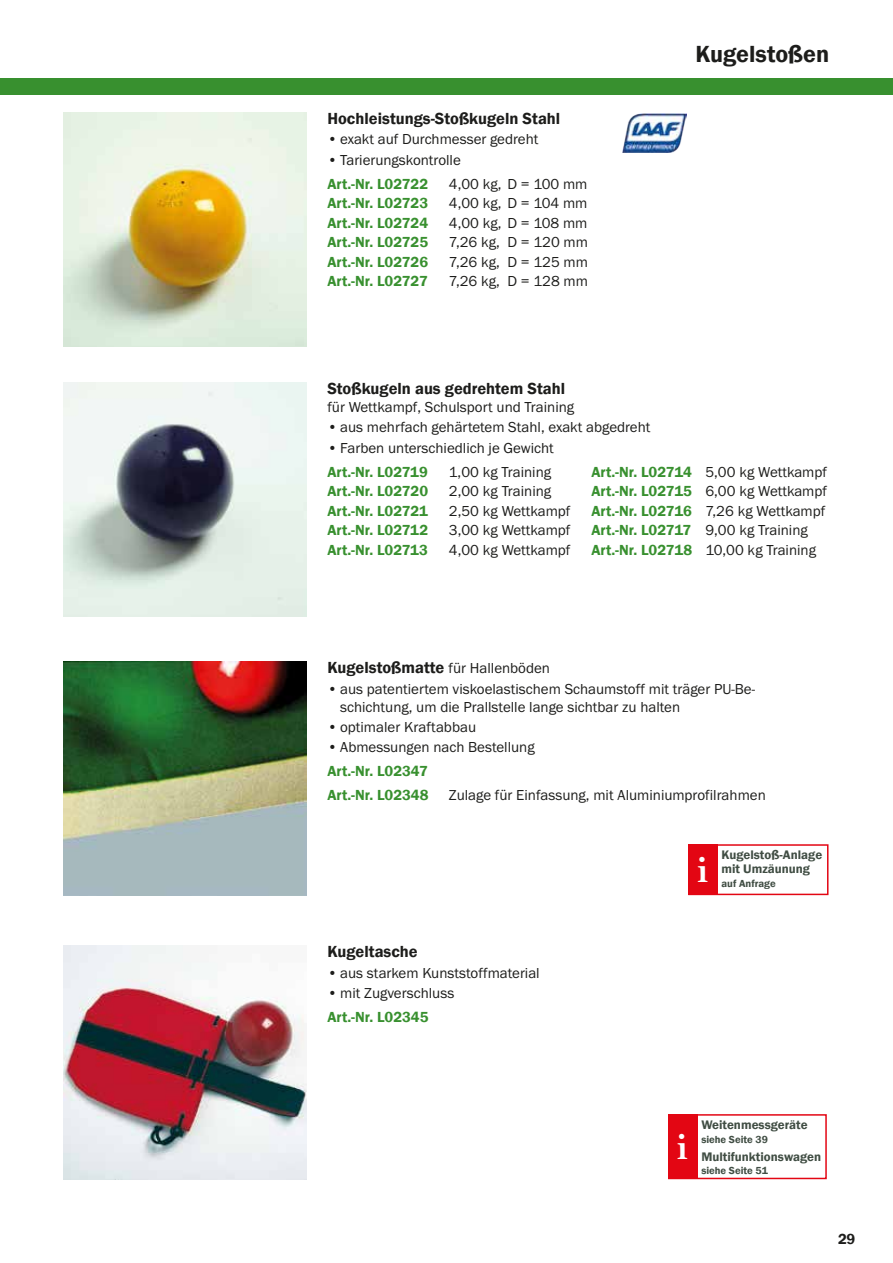
<style>
.page{position:relative;width:893px;height:1263px;background:#fff}
.page>*{position:absolute;margin:0;border:0;box-sizing:border-box;transform-origin:0 0}
.t1{font:37.5px "Bell MT Bold";color:#fff}
.t2{font:600 24px "Franklin Gothic";color:#1d1d1b}
.t3{font:600 16.5px "Franklin Gothic";color:#1d1d1b}
.t4{font:15px/18px "Franklin Gothic Itc T";color:#1d1d1b}
.t5{font:600 15px/24px "Franklin Gothic";color:#38902f}
.t6{font:600 15px "Franklin Gothic";color:#1d1d1b}
.t7{font:600 12.75px/13.5px "Franklin Gothic";color:#404d43}
.t8{font:600 10.5px "Franklin Gothic";color:#404d43}
.s1{font-family:"Franklin Gothic";font-weight:600;color:#38902f}
.s2{font-family:"Franklin Gothic Itc T";font-weight:400;color:#1d1d1b}
.s3{font-family:"Franklin Gothic Itc T";font-weight:400;font-size:15px}
</style>
<div class="page">
<div style="left:0;top:78px;width:893px;height:16px;background:#38902f"></div>
<img style="left:64px;top:383px;width:242px;height:234px">
<img style="left:64px;top:945px;width:242px;height:234px">
<img style="left:64px;top:113px;width:242px;height:234px">
<img style="left:64px;top:661px;width:242px;height:234px">
<img style="left:622px;top:114px;width:65px;height:38px">
<div style="left:688px;top:844px;width:140px;height:51px;border:2px solid #e30613"></div>
<div style="left:688px;top:844px;width:29px;height:51px;background:#e30613"></div>
<div style="left:668px;top:1114px;width:159px;height:65px;border:2px solid #e30613"></div>
<div style="left:668px;top:1114px;width:29px;height:64px;background:#e30613"></div>
<p class="t3" style="left:327px;top:109px;width:234px">Hochleistungs-Stoßkugeln Stahl</p>
<p class="t4" style="left:327px;top:130px;width:212px">• exakt auf Durchmesser gedreht</p>
<p class="t4" style="left:327px;top:150px;width:135px">• Tarierungskontrolle</p>
<p class="t5" style="left:327px;top:172px;width:102px">Art.-Nr. L02722</p>
<p class="t4" style="left:449px;top:174px;width:140px">4,00 kg, D = 100 mm</p>
<p class="t5" style="left:327px;top:191px;width:102px">Art.-Nr. L02723</p>
<p class="t4" style="left:449px;top:194px;width:140px">4,00 kg, D = 104 mm</p>
<p class="t5" style="left:327px;top:211px;width:102px">Art.-Nr. L02724</p>
<p class="t4" style="left:449px;top:213px;width:140px">4,00 kg, D = 108 mm</p>
<p class="t5" style="left:327px;top:230px;width:102px">Art.-Nr. L02725</p>
<p class="t4" style="left:449px;top:233px;width:141px">7,26 kg, D = 120 mm</p>
<p class="t5" style="left:327px;top:250px;width:102px">Art.-Nr. L02726</p>
<p class="t4" style="left:449px;top:252px;width:141px">7,26 kg, D = 125 mm</p>
<p class="t5" style="left:327px;top:269px;width:102px">Art.-Nr. L02727</p>
<p class="t4" style="left:449px;top:272px;width:141px">7,26 kg, D = 128 mm</p>
<h2 class="t2" style="left:695px;top:39px;width:135px">Kugelstoßen</h2>
<p class="t3" style="left:327px;top:379px;width:239px">Stoßkugeln aus gedrehtem Stahl</p>
<p class="t4" style="left:327px;top:398px;width:248px">für Wettkampf, Schulsport und Training</p>
<p class="t4" style="left:327px;top:418px;width:324px">• aus mehrfach gehärtetem Stahl, exakt abgedreht</p>
<p class="t4" style="left:327px;top:438px;width:228px">• Farben unterschiedlich je Gewicht</p>
<p class="t5" style="left:327px;top:460px;width:102px">Art.-Nr. L02719</p>
<p class="t4" style="left:449px;top:462px;width:104px">1,00 kg Training</p>
<p class="t4" style="left:591px;top:462px;width:237px"><span class="s1">Art.-Nr. L02714</span> 5,00 kg Wettkampf</p>
<p class="t5" style="left:327px;top:479px;width:102px">Art.-Nr. L02720</p>
<p class="t4" style="left:449px;top:482px;width:104px">2,00 kg Training</p>
<p class="t4" style="left:591px;top:482px;width:237px"><span class="s1">Art.-Nr. L02715</span> 6,00 kg Wettkampf</p>
<p class="t5" style="left:327px;top:499px;width:102px">Art.-Nr. L02721</p>
<p class="t4" style="left:449px;top:501px;width:123px">2,50 kg Wettkampf</p>
<p class="t4" style="left:591px;top:501px;width:235px"><span class="s1">Art.-Nr. L02716</span> 7,26 kg Wettkampf</p>
<p class="t5" style="left:327px;top:518px;width:102px">Art.-Nr. L02712</p>
<p class="t4" style="left:449px;top:521px;width:123px">3,00 kg Wettkampf</p>
<p class="t5" style="left:591px;top:518px;width:218px">Art.-Nr. L02717 <span class="s2">9,00 kg Training</span></p>
<p class="t5" style="left:327px;top:538px;width:102px">Art.-Nr. L02713</p>
<p class="t4" style="left:449px;top:540px;width:123px">4,00 kg Wettkampf</p>
<p class="t4" style="left:591px;top:540px;width:226px"><span class="s1">Art.-Nr. L02718</span> 10,00 kg Training</p>
<p class="t3" style="left:327px;top:658px;width:224px">Kugelstoßmatte <span class="s3">für Hallenböden</span></p>
<p class="t4" style="left:340px;top:679px;width:416px;text-indent:-13px">• aus patentiertem viskoelastischem Schaumstoff mit träger PU-Be&shy;schichtung, um die Prallstelle lange sichtbar zu halten</p>
<p class="t4" style="left:327px;top:717px;width:150px">• optimaler Kraftabbau</p>
<p class="t4" style="left:327px;top:737px;width:209px">• Abmessungen nach Bestellung</p>
<p class="t5" style="left:327px;top:759px;width:103px">Art.-Nr. L02347<br>Art.-Nr. L02348</p>
<p class="t4" style="left:449px;top:785px;width:318px">Zulage für Einfassung, mit Aluminiumprofilrahmen</p>
<p class="t3" style="left:327px;top:942px;width:92px">Kugeltasche</p>
<p class="t4" style="left:327px;top:963px;width:214px">• aus starkem Kunststoffmaterial</p>
<p class="t4" style="left:327px;top:983px;width:128px">• mit Zugverschluss</p>
<p class="t5" style="left:327px;top:1005px;width:103px">Art.-Nr. L02345</p>
<h1 class="t1" style="left:697px;top:848px;width:13px">i</h1>
<p class="t7" style="left:721px;top:849px;width:102px">Kugelstoß-Anlage mit Umzäunung</p>
<p class="t8" style="left:721px;top:876px;width:56px">auf Anfrage</p>
<h1 class="t1" style="left:677px;top:1124px;width:13px">i</h1>
<p class="t7" style="left:701px;top:1118px;width:108px">Weitenmessgeräte</p>
<p class="t8" style="left:701px;top:1133px;width:68px">siehe Seite 39</p>
<p class="t7" style="left:701px;top:1150px;width:121px">Multifunktionswagen</p>
<p class="t8" style="left:701px;top:1164px;width:68px">siehe Seite 51</p>
<p class="t6" style="left:838px;top:1229px;width:18px">29</p>
</div>
